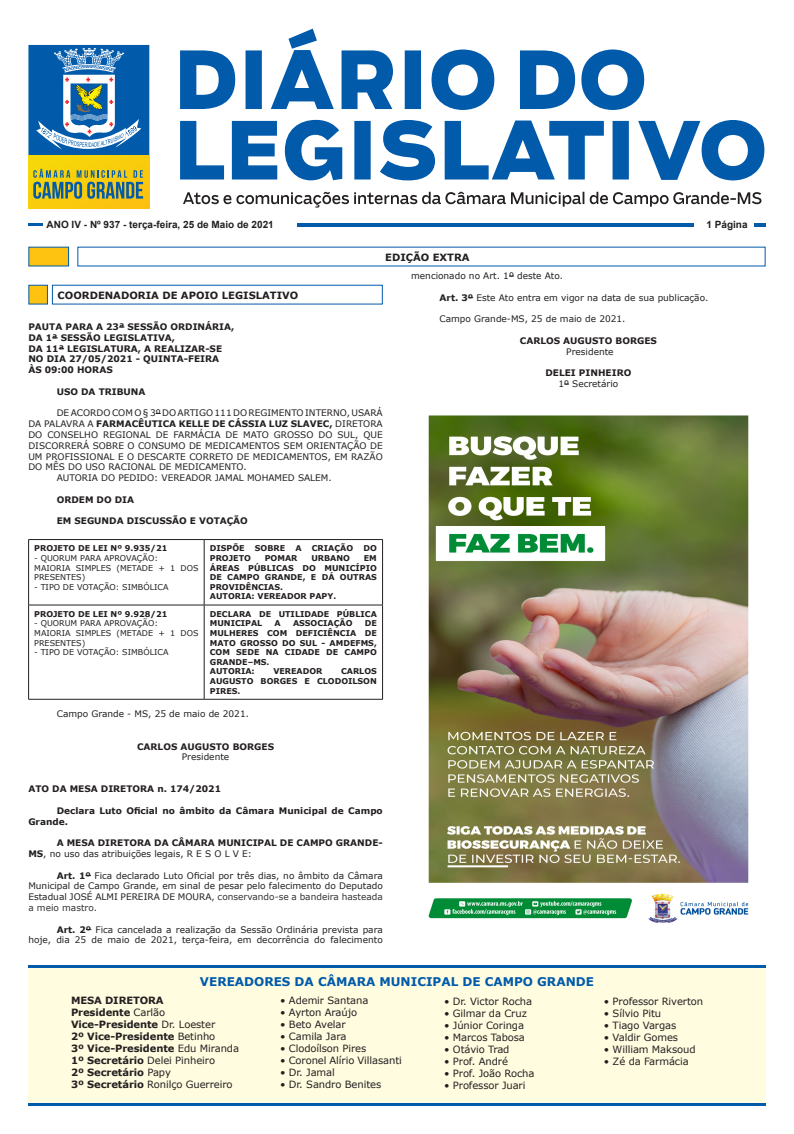
<style>
.page{position:relative;width:794px;height:1134px;background:#fff}
.page>*{position:absolute;margin:0;border:0;box-sizing:border-box;transform-origin:0 0}
.t1{font:700 12px "Verdana";color:#015aaa}
.t2{font:10px "Verdana";letter-spacing:-.01em;color:#231f20}
.Título_Seção{font:700 10px/12px "Verdana";letter-spacing:-.01em;color:#231f20}
.t3{font:700 10px "Arial";color:#231f20}
.t4{font:9px/10.8px "Verdana";color:#231f20;text-align:justify}
.t5{font:700 9px/10.8px "Verdana";color:#231f20}
.t6{font:700 8px/9.6px "Verdana";color:#231f20;text-align:justify}
.t7{font:8px/9.6px "Verdana";color:#231f20}
.s1{font-weight:700}
.s2{font-weight:400}
.s3{color:#333}
</style>
<div class="page">
<svg style="left:180px;top:29px;width:584px;height:151px"></svg>
<svg style="left:183px;top:192px;width:578px;height:16px"></svg>
<div style="left:29px;top:155px;width:120px;height:53px;background:#f9ce0c"></div>
<svg style="left:33px;top:169px;width:110px;height:30px"></svg>
<svg style="left:28px;top:45px;width:121px;height:110px;background:#3e80b7"></svg>
<hr style="left:28px;top:223px;width:14px;height:3px;background:#015aaa">
<hr style="left:297px;top:223px;width:396px;height:3px;background:#015aaa">
<svg style="left:754px;top:223px;width:11px;height:3px"></svg>
<div style="left:28px;top:965px;width:737px;height:138px;background:#fffce0"></div>
<hr style="left:28px;top:965px;width:737px;height:3px;background:#015aaa">
<hr style="left:28px;top:1103px;width:737px;height:3px;background:#015aaa">
<div style="left:28px;top:247px;width:41px;height:19px;background:#fec210"></div>
<svg style="left:29px;top:540px;width:353px;height:159px"></svg>
<hr style="left:28px;top:539px;width:176px;height:1px;background:#231f20">
<hr style="left:204px;top:539px;width:179px;height:1px;background:#231f20">
<hr style="left:28px;top:605px;width:176px;height:1px;background:#231f20">
<hr style="left:204px;top:605px;width:179px;height:1px;background:#231f20">
<hr style="left:28px;top:699px;width:176px;height:1px;background:#231f20">
<hr style="left:204px;top:699px;width:179px;height:1px;background:#231f20">
<hr style="left:28px;top:540px;width:1px;height:65px;background:#231f20">
<hr style="left:28px;top:605px;width:1px;height:94px;background:#231f20">
<hr style="left:204px;top:540px;width:1px;height:65px;background:#231f20">
<hr style="left:382px;top:540px;width:1px;height:65px;background:#231f20">
<hr style="left:204px;top:605px;width:1px;height:94px;background:#231f20">
<hr style="left:382px;top:605px;width:1px;height:94px;background:#231f20">
<svg style="left:28px;top:285px;width:20px;height:20px"></svg>
<img style="left:428px;top:415px;width:321px;height:508px">
<p class="t3" style="left:47px;top:218px;width:229px">ANO IV - Nº 937 - terça-feira, 25 de Maio de 2021</p>
<p class="t3" style="left:706px;top:218px;width:43px">1 Página</p>
<p class="Título_Seção" style="left:385px;top:251px;width:86px">EDIÇÃO EXTRA</p>
<p class="Título_Seção" style="left:58px;top:289px;width:242px">COORDENADORIA DE APOIO LEGISLATIVO</p>
<p class="t5" style="left:28px;top:321px;width:207px">PAUTA PARA A 23ª SESSÃO ORDINÁRIA,</p>
<p class="t5" style="left:28px;top:332px;width:148px">DA 1ª SESSÃO LEGISLATIVA,</p>
<p class="t5" style="left:28px;top:343px;width:195px">DA 11ª LEGISLATURA, A REALIZAR-SE</p>
<p class="t5" style="left:28px;top:354px;width:192px">NO DIA 27/05/2021 - QUINTA-FEIRA</p>
<p class="t5" style="left:28px;top:365px;width:86px">ÀS 09:00 HORAS</p>
<p class="t5" style="left:57px;top:386px;width:90px">USO DA TRIBUNA</p>
<p class="t4" style="left:28px;top:408px;width:356px;text-indent:28px">DE ACORDO COM O § 3º DO ARTIGO 111 DO REGIMENTO INTERNO, USARÁ DA PALAVRA A <span class="s1">FARMACÊUTICA KELLE DE CÁSSIA LUZ SLAVEC,</span> DIRETORA DO CONSELHO REGIONAL DE FARMÁCIA DE MATO GROSSO DO SUL, QUE DISCORRERÁ SOBRE O CONSUMO DE MEDICAMENTOS SEM ORIENTAÇÃO DE UM PROFISSIONAL E O DESCARTE CORRETO DE MEDICAMENTOS, EM RAZÃO DO MÊS DO USO RACIONAL DE MEDICAMENTO.</p>
<p class="t4" style="left:57px;top:473px;width:277px">AUTORIA DO PEDIDO: VEREADOR JAMAL MOHAMED SALEM.</p>
<p class="t5" style="left:57px;top:494px;width:79px">ORDEM DO DIA</p>
<p class="t5" style="left:57px;top:516px;width:193px">EM SEGUNDA DISCUSSÃO E VOTAÇÃO</p>
<p class="t6" style="left:34px;top:544px;width:135px">PROJETO DE LEI Nº 9.935/21</p>
<p class="t7" style="left:34px;top:553px;width:125px">- QUORUM PARA APROVAÇÃO:</p>
<p class="t7" style="left:34px;top:563px;width:166px">MAIORIA SIMPLES (METADE + 1 DOS<br>PRESENTES)</p>
<p class="t7" style="left:34px;top:582px;width:136px">- TIPO DE VOTAÇÃO: SIMBÓLICA</p>
<p class="t6" style="left:210px;top:544px;width:36px">DISPÕE</p>
<p class="t6" style="left:255px;top:544px;width:32px">SOBRE</p>
<p class="t6" style="left:295px;top:544px;width:8px">A</p>
<p class="t6" style="left:312px;top:544px;width:43px">CRIAÇÃO</p>
<p class="t6" style="left:363px;top:544px;width:15px">DO</p>
<p class="t6" style="left:210px;top:553px;width:43px">PROJETO</p>
<p class="t6" style="left:265px;top:553px;width:34px">POMAR</p>
<p class="t6" style="left:311px;top:553px;width:40px">URBANO</p>
<p class="t6" style="left:210px;top:553px;width:169px;text-indent:154px">EM ÁREAS PÚBLICAS DO MUNICÍPIO DE CAMPO GRANDE, E DÁ OUTRAS PROVIDÊNCIAS.</p>
<p class="t6" style="left:210px;top:592px;width:128px">AUTORIA: VEREADOR PAPY.</p>
<p class="t6" style="left:210px;top:609px;width:168px">DECLARA DE UTILIDADE PÚBLICA<br>MUNICIPAL</p>
<p class="t6" style="left:34px;top:609px;width:135px">PROJETO DE LEI Nº 9.928/21</p>
<p class="t7" style="left:34px;top:619px;width:125px">- QUORUM PARA APROVAÇÃO:</p>
<p class="t7" style="left:34px;top:628px;width:166px">MAIORIA SIMPLES (METADE + 1 DOS<br>PRESENTES)</p>
<p class="t7" style="left:34px;top:648px;width:136px">- TIPO DE VOTAÇÃO: SIMBÓLICA</p>
<p class="t6" style="left:275px;top:619px;width:8px">A</p>
<p class="t6" style="left:293px;top:619px;width:61px">ASSOCIAÇÃO</p>
<p class="t6" style="left:210px;top:619px;width:168px;text-indent:155px">DE MULHERES COM DEFICIÊNCIA DE MATO GROSSO DO SUL - AMDEFMS, COM SEDE NA CIDADE DE CAMPO GRANDE–MS.</p>
<p class="t6" style="left:210px;top:667px;width:47px">AUTORIA:</p>
<p class="t6" style="left:273px;top:667px;width:51px">VEREADOR</p>
<p class="t6" style="left:210px;top:667px;width:168px;text-indent:131px">CARLOS AUGUSTO BORGES E CLODOILSON PIRES.</p>
<p class="t4" style="left:57px;top:709px;width:194px">Campo Grande - MS, 25 de maio de 2021.</p>
<p class="t5" style="left:137px;top:741px;width:138px">CARLOS AUGUSTO BORGES</p>
<p class="t4" style="left:182px;top:752px;width:49px">Presidente</p>
<p class="t5" style="left:28px;top:783px;width:194px">ATO DA MESA DIRETORA n. 174/2021</p>
<p class="t5" style="left:28px;top:805px;width:356px;text-indent:28px">Declara Luto Oficial no âmbito da Câmara Municipal de Campo<br>Grande.</p>
<p class="t5" style="left:28px;top:837px;width:356px;text-indent:28px">A MESA DIRETORA DA CÂMARA MUNICIPAL DE CAMPO GRANDE-<br>MS<span class="s2">, no uso das atribuições legais, R E S O L V E:</span></p>
<p class="t4" style="left:28px;top:870px;width:356px;text-indent:28px"><span class="s1">Art. 1º</span> Fica declarado Luto Oficial por três dias, no âmbito da Câmara Municipal de Campo Grande, em sinal de pesar pelo falecimento do Deputado Estadual JOSÉ ALMI PEREIRA DE MOURA<span class="s3">, conservando-se a bandeira hasteada a meio mastro.</span></p>
<p class="t4" style="left:28px;top:924px;width:356px;text-align:right"><span class="s1">Art. 2º</span> Fica cancelada a realização da Sessão Ordinária prevista para<br>hoje, dia 25 de maio de 2021, terça-feira, em decorrência do falecimento</p>
<p class="t4" style="left:411px;top:270px;width:153px">mencionado no Art. 1º deste Ato.</p>
<p class="t4" style="left:439px;top:292px;width:270px"><span class="s1">Art. 3º</span> Este Ato entra em vigor na data de sua publicação.</p>
<p class="t4" style="left:439px;top:314px;width:187px">Campo Grande-MS, 25 de maio de 2021.</p>
<p class="t5" style="left:520px;top:335px;width:138px">CARLOS AUGUSTO BORGES</p>
<p class="t4" style="left:566px;top:346px;width:49px">Presidente</p>
<p class="t5" style="left:545px;top:368px;width:87px">DELEI PINHEIRO</p>
<p class="t4" style="left:558px;top:378px;width:61px">1º Secretário</p>
<h1 class="t1" style="left:200px;top:974px;width:395px">VEREADORES DA CÂMARA MUNICIPAL DE CAMPO GRANDE</h1>
<p class="Título_Seção" style="left:71px;top:995px;width:169px">MESA DIRETORA<br>Presidente <span class="s2">Carlão<br></span>Vice-Presidente <span class="s2">Dr. Loester<br></span>2º Vice-Presidente <span class="s2">Betinho<br></span>3º Vice-Presidente <span class="s2">Edu Miranda<br></span>1º Secretário <span class="s2">Delei Pinheiro<br></span>2º Secretário <span class="s2">Papy<br></span>3º Secretário <span class="s2">Ronilço Guerreiro</span></p>
<p class="t2" style="left:280px;top:994px;width:90px">• Ademir Santana</p>
<p class="t2" style="left:444px;top:995px;width:89px">• Dr. Victor Rocha</p>
<p class="t2" style="left:444px;top:1007px;width:84px">• Gilmar da Cruz</p>
<p class="t2" style="left:444px;top:1019px;width:81px">• Júnior Coringa</p>
<p class="t2" style="left:444px;top:1031px;width:82px">• Marcos Tabosa</p>
<p class="t2" style="left:444px;top:1043px;width:67px">• Otávio Trad</p>
<p class="t2" style="left:444px;top:1055px;width:65px">• Prof. André</p>
<p class="t2" style="left:444px;top:1067px;width:92px">• Prof. João Rocha</p>
<p class="t2" style="left:444px;top:1079px;width:83px">• Professor Juari</p>
<p class="t2" style="left:280px;top:1006px;width:78px">• Ayrton Araújo</p>
<p class="t2" style="left:280px;top:1018px;width:67px">• Beto Avelar</p>
<p class="t2" style="left:280px;top:1030px;width:68px">• Camila Jara</p>
<p class="t2" style="left:280px;top:1042px;width:88px">• Clodoílson Pires</p>
<p class="t2" style="left:280px;top:1054px;width:123px">• Coronel Alírio Villasanti</p>
<p class="t2" style="left:280px;top:1066px;width:56px">• Dr. Jamal</p>
<p class="t2" style="left:280px;top:1078px;width:103px">• Dr. Sandro Benites</p>
<p class="t2" style="left:604px;top:995px;width:101px">• Professor Riverton</p>
<p class="t2" style="left:604px;top:1007px;width:59px">• Sílvio Pitu</p>
<p class="t2" style="left:604px;top:1019px;width:74px">• Tiago Vargas</p>
<p class="t2" style="left:604px;top:1031px;width:76px">• Valdir Gomes</p>
<p class="t2" style="left:604px;top:1043px;width:93px">• William Maksoud</p>
<p class="t2" style="left:604px;top:1055px;width:86px">• Zé da Farmácia</p>
</div>
